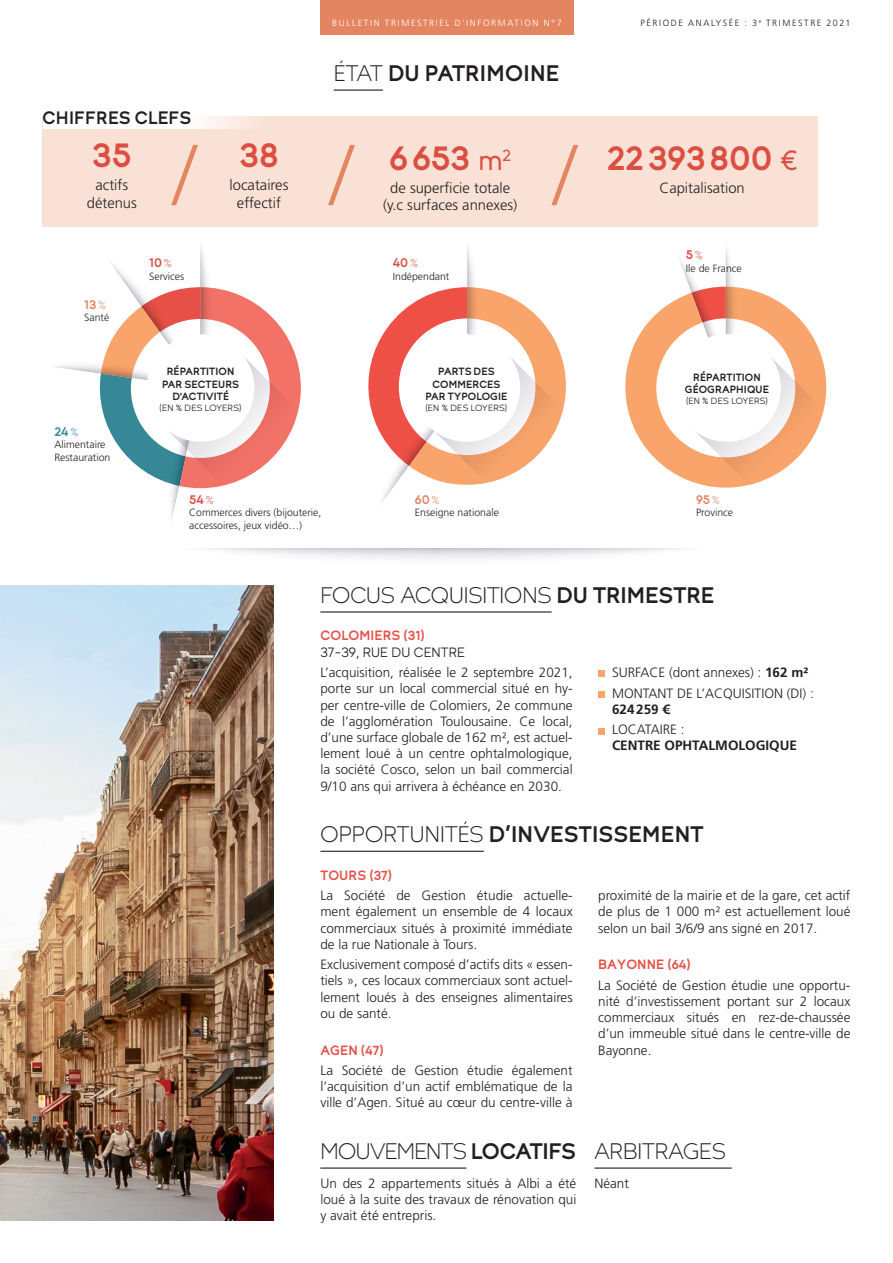
<style>
.page{position:relative;width:893px;height:1263px;background:#fff}
.page>*{position:absolute;margin:0;border:0;box-sizing:border-box;transform-origin:0 0}
.t1{font:700 34.8px "VVE Giallo";color:#dc4e42}
.t2{font:300 22.5px "VVE Giallo";letter-spacing:-.01em;color:#231f20}
.t3{font:700 22.5px "VVE Giallo";letter-spacing:.01em;color:#231f20}
.t4{font:700 18px "VVE Giallo";letter-spacing:.01em;color:#231f20}
.t5{font:300 14.85px/17.7px "Frutiger LT Std";color:#231f20;text-align:center}
.t6{font:300 13.5px/16.2px "Frutiger LT Std";color:#231f20;text-align:justify}
.t7{font:700 13.5px/16.2px "Frutiger LT Std";color:#231f20}
.t8{font:13.5px/16.2px "VVE Giallo";letter-spacing:.01em;color:#231f20}
.t9{font:700 13.5px "VVE Giallo";letter-spacing:.01em;color:#e65046}
.t10{font:700 12.9px "VVE Giallo";color:#dc4e42}
.t11{font:700 12.9px "VVE Giallo";color:#e48562}
.t12{font:700 12.9px "VVE Giallo";color:#378896}
.t13{font:300 10.5px/12.6px "Frutiger LT Std";color:#231f20}
.t14{font:700 10.5px/12.6px "VVE Giallo";letter-spacing:.005em;color:#231f20;text-align:center}
.t15{font:9px "VVE Giallo";letter-spacing:.02em;color:#231f20}
.t16{font:300 9px "Frutiger LT Std";letter-spacing:.18em;color:#fff}
.t17{font:300 9px "Frutiger LT Std";letter-spacing:.175em;color:#231f20}
.s1{font-weight:300}
.s2{font-weight:400;font-size:27.75px}
.s3{font-weight:300;font-size:11.25px}
.s4{font-weight:700}
.s5{font-weight:700;color:#e65046}
</style>
<div class="page">
<div style="left:43px;top:116px;width:775px;height:111px;background:#f9e2d5"></div>
<svg style="left:171px;top:145px;width:27px;height:60px"></svg>
<svg style="left:328px;top:145px;width:27px;height:60px"></svg>
<svg style="left:551px;top:145px;width:27px;height:60px"></svg>
<hr style="left:334px;top:89px;width:49px;height:2px;background:#231f20">
<div style="left:43px;top:104px;width:221px;height:25px;background:#fff"></div>
<div style="left:320px;top:0;width:253px;height:34px;background:#e48562"></div>
<svg style="left:368px;top:244px;width:198px;height:259px"></svg>
<svg style="left:53px;top:244px;width:248px;height:277px"></svg>
<div style="left:413px;top:334px;width:107px;height:108px;background:#fff;border-radius:50%"></div>
<div style="left:147px;top:334px;width:107px;height:108px;background:#fff;border-radius:50%"></div>
<svg style="left:625px;top:248px;width:201px;height:240px"></svg>
<div style="left:673px;top:334px;width:108px;height:108px;background:#fff;border-radius:50%"></div>
<hr style="left:320px;top:611px;width:232px;height:1px;background:#231f20">
<svg style="left:598px;top:671px;width:6px;height:6px"></svg>
<svg style="left:598px;top:691px;width:6px;height:6px"></svg>
<svg style="left:598px;top:728px;width:6px;height:6px"></svg>
<hr style="left:320px;top:851px;width:164px;height:1px;background:#231f20">
<hr style="left:320px;top:1167px;width:146px;height:1px;background:#231f20">
<hr style="left:594px;top:1167px;width:138px;height:1px;background:#231f20">
<img style="left:0;top:586px;width:274px;height:634px">
<p class="t4" style="left:43px;top:105px;width:150px">CHIFFRES CLEFS</p>
<p class="t1" style="left:92px;top:131px;width:41px">35</p>
<p class="t5" style="left:87px;top:176px;width:52px">actifs détenus</p>
<p class="t1" style="left:240px;top:131px;width:40px">38</p>
<p class="t5" style="left:230px;top:176px;width:60px">locataires effectif</p>
<p class="t16" style="left:332px;top:18px;width:231px">BULLETIN TRIMESTRIEL D’INFORMATION N°7</p>
<p class="t3" style="left:334px;top:58px;width:227px"><span class="s1">ÉTAT</span> DU PATRIMOINE</p>
<p class="t1" style="left:390px;top:134px;width:123px">6653 <span class="s2">m</span><sup>2</sup></p>
<p class="t5" style="left:383px;top:179px;width:136px">de superficie totale (y.c surfaces annexes)</p>
<p class="t11" style="left:84px;top:295px;width:23px">13<span class="s3">%</span></p>
<p class="t13" style="left:84px;top:312px;width:27px">Santé</p>
<p class="t12" style="left:54px;top:422px;width:26px">24<span class="s3">%</span></p>
<p class="t13" style="left:54px;top:438px;width:53px">Alimentaire</p>
<p class="t13" style="left:54px;top:451px;width:58px">Restauration</p>
<p class="t10" style="left:149px;top:254px;width:24px">10<span class="s3">%</span></p>
<p class="t13" style="left:149px;top:270px;width:36px">Services</p>
<p class="t14" style="left:162px;top:364px;width:79px">RÉPARTITION<br>PAR SECTEURS<br>D'ACTIVITÉ</p>
<p class="t15" style="left:160px;top:402px;width:83px">(EN % DES LOYERS)</p>
<p class="t10" style="left:189px;top:490px;width:26px">54<span class="s3">%</span></p>
<p class="t13" style="left:189px;top:507px;width:134px">Commerces divers (bijouterie, accessoires, jeux vidéo…)</p>
<p class="t10" style="left:393px;top:254px;width:27px">40<span class="s3">%</span></p>
<p class="t13" style="left:393px;top:270px;width:58px">Indépendant</p>
<p class="t14" style="left:425px;top:364px;width:84px">PARTS DES<br>COMMERCES<br>PAR TYPOLOGIE</p>
<p class="t15" style="left:425px;top:402px;width:83px">(EN % DES LOYERS)</p>
<p class="t11" style="left:415px;top:490px;width:26px">60<span class="s3">%</span></p>
<p class="t13" style="left:415px;top:507px;width:86px">Enseigne nationale</p>
<p class="t17" style="left:640px;top:18px;width:212px">PÉRIODE ANALYSÉE : 3<sup>e</sup> TRIMESTRE 2021</p>
<p class="t1" style="left:607px;top:134px;width:192px">22393800 <span class="s2">€</span></p>
<p class="t5" style="left:659px;top:179px;width:87px">Capitalisation</p>
<p class="t10" style="left:686px;top:246px;width:19px">5<span class="s3">%</span></p>
<p class="t13" style="left:686px;top:262px;width:57px">Ile de France</p>
<p class="t14" style="left:685px;top:370px;width:86px">RÉPARTITION<br>GÉOGRAPHIQUE</p>
<p class="t15" style="left:686px;top:395px;width:83px">(EN % DES LOYERS)</p>
<p class="t11" style="left:696px;top:490px;width:25px">95<span class="s3">%</span></p>
<p class="t13" style="left:696px;top:507px;width:39px">Province</p>
<p class="t2" style="left:320px;top:580px;width:395px">FOCUS ACQUISITIONS <span class="s4">DU TRIMESTRE</span></p>
<p class="t8" style="left:320px;top:627px;width:146px"><span class="s5">COLOMIERS (31)<br></span>37-39, RUE DU CENTRE</p>
<p class="t6" style="left:320px;top:664px;width:254px">L’acquisition, réalisée le 2 septembre 2021, porte sur un local commercial situé en hy&shy;per centre-ville de Colomiers, 2e commune de l’agglomération Toulousaine. Ce local, d’une surface globale de 162 m², est actuel&shy;lement loué à un centre ophtalmologique, la société Cosco, selon un bail commercial 9/10 ans qui arrivera à échéance en 2030.</p>
<p class="t6" style="left:612px;top:664px;width:198px">SURFACE (dont annexes) : <span class="s4">162 m²</span></p>
<p class="t6" style="left:612px;top:685px;width:203px">MONTANT DE L’ACQUISITION (DI) :<br><span class="s4">624259 €</span></p>
<p class="t7" style="left:612px;top:721px;width:186px"><span class="s1">LOCATAIRE :<br></span>CENTRE OPHTALMOLOGIQUE</p>
<p class="t3" style="left:320px;top:819px;width:384px"><span class="s1">OPPORTUNITÉS</span> D’INVESTISSEMENT</p>
<p class="t9" style="left:320px;top:866px;width:73px">TOURS (37)</p>
<p class="t6" style="left:320px;top:888px;width:254px">La Société de Gestion étudie actuelle&shy;ment également un ensemble de 4 locaux commerciaux situés à proximité immédiate de la rue Nationale à Tours.</p>
<p class="t6" style="left:320px;top:957px;width:254px">Exclusivement composé d’actifs dits « essen&shy;tiels », ces locaux commerciaux sont actuel&shy;lement loués à des enseignes alimentaires ou de santé.</p>
<p class="t9" style="left:320px;top:1040px;width:65px">AGEN (47)</p>
<p class="t6" style="left:320px;top:1062px;width:254px">La Société de Gestion étudie également l’acquisition d’un actif emblématique de la ville d’Agen. Situé au cœur du centre-ville à</p>
<p class="t6" style="left:598px;top:888px;width:254px">proximité de la mairie et de la gare, cet actif de plus de 1 000 m² est actuellement loué selon un bail 3/6/9 ans signé en 2017.</p>
<p class="t9" style="left:598px;top:955px;width:94px">BAYONNE (64)</p>
<p class="t6" style="left:598px;top:977px;width:254px">La Société de Gestion étudie une opportu&shy;nité d’investissement portant sur 2 locaux commerciaux situés en rez-de-chaussée d’un immeuble situé dans le centre-ville de Bayonne.</p>
<p class="t2" style="left:320px;top:1136px;width:257px">MOUVEMENTS <span class="s4">LOCATIFS</span></p>
<p class="t6" style="left:320px;top:1175px;width:258px">Un des 2 appartements situés à Albi a été loué à la suite des travaux de rénovation qui y avait été entrepris.</p>
<p class="t2" style="left:594px;top:1136px;width:133px">ARBITRAGES</p>
<p class="t6" style="left:594px;top:1175px;width:36px">Néant</p>
</div>
